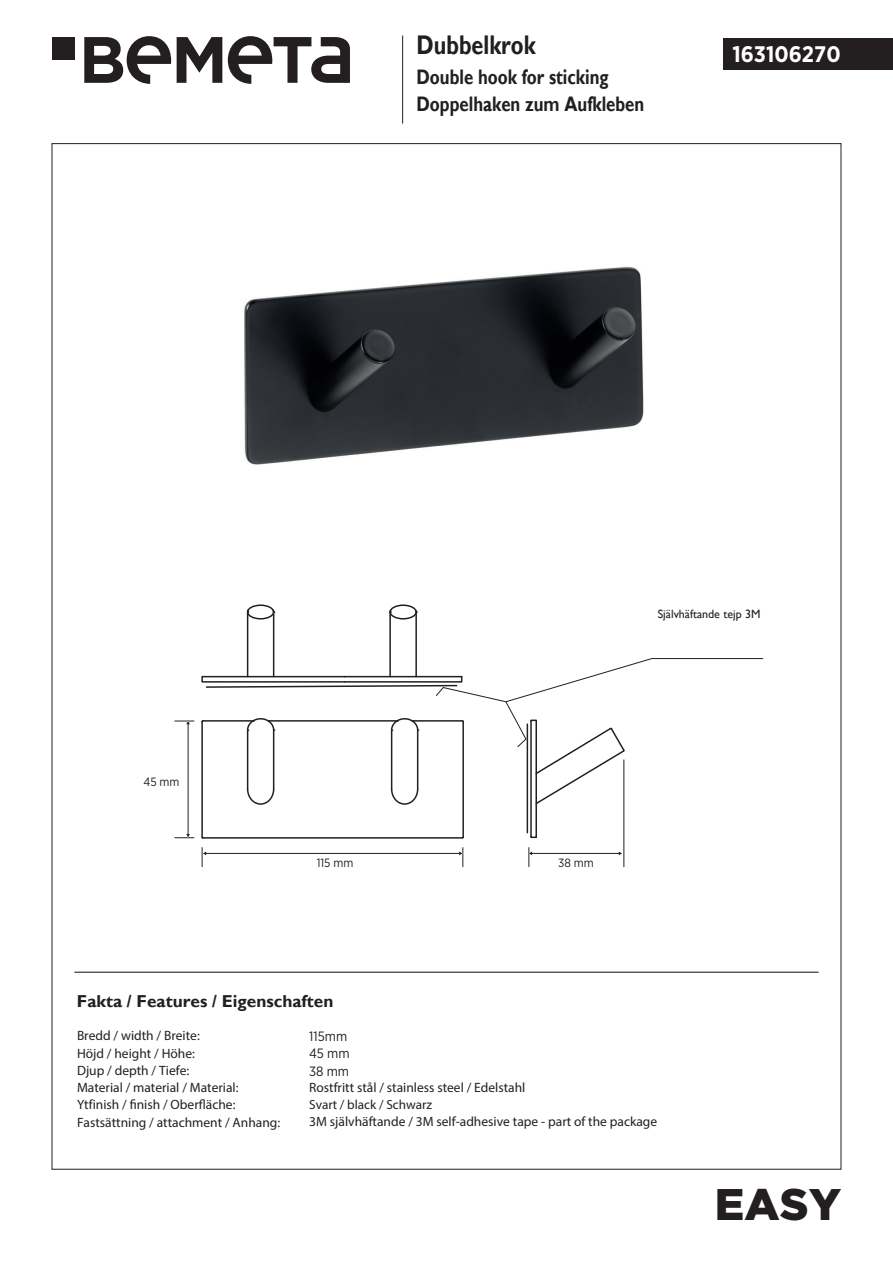
<style>
.page{position:relative;width:893px;height:1263px;background:#fff}
.page>*{position:absolute;margin:0;border:0;box-sizing:border-box;transform-origin:0 0}
.t1{font:900 44.25px "Gotham";color:#231f20}
.t2{font:700 27px "Gill Sans";color:#231f20;scale:.8 1}
.t3{font:700 22.5px "Gotham Narrow";color:#fff}
.t4{font:700 21px/26.8px "Gill Sans";color:#231f20;scale:.8 1}
.t5{font:700 17.25px "Gill Sans";color:#231f20}
.t6{font:13.5px/17.2px "Myriad Pro";color:#231f20}
.t7{font:13.5px/17.2px "Gotham Narrow";color:#231f20}
.t8{font:13.2px "Myriad Pro";color:#231f20}
.t9{font:12px "Gill Sans";color:#231f20}
.t10{font:12px "Gotham Narrow";color:#231f20}
.s1{font-family:"Gill Sans"}
</style>
<div class="page">
<img style="left:244px;top:266px;width:400px;height:199px">
<div style="left:724px;top:38px;width:169px;height:32px;background:#231f20"></div>
<hr style="left:402px;top:36px;width:1px;height:88px;background:#231f20">
<hr style="left:74px;top:972px;width:745px;height:1px;background:#231f20">
<svg style="left:84px;top:36px;width:87px;height:48px"></svg>
<svg style="left:177px;top:37px;width:45px;height:46px"></svg>
<svg style="left:228px;top:36px;width:122px;height:48px"></svg>
<div style="left:52px;top:37px;width:23px;height:23px;background:#231f20"></div>
<hr style="left:206px;top:853px;width:254px;height:1px;background:#231f20">
<svg style="left:202px;top:847px;width:4px;height:20px"></svg>
<svg style="left:459px;top:847px;width:5px;height:20px"></svg>
<hr style="left:624px;top:760px;width:1px;height:107px;background:#231f20">
<hr style="left:532px;top:853px;width:87px;height:1px;background:#231f20">
<svg style="left:529px;top:847px;width:3px;height:20px"></svg>
<hr style="left:188px;top:724px;width:1px;height:111px;background:#231f20">
<svg style="left:174px;top:721px;width:20px;height:3px"></svg>
<svg style="left:174px;top:834px;width:20px;height:4px"></svg>
<svg style="left:201px;top:608px;width:562px;height:231px"></svg>
<div style="left:247px;top:604px;width:27px;height:15px;border:2px solid #231f20;border-radius:50%"></div>
<div style="left:389px;top:604px;width:28px;height:15px;border:2px solid #231f20;border-radius:50%"></div>
<h2 class="t2" style="left:416px;top:29px;width:151px">Dubbelkrok</h2>
<h3 class="t4" style="left:416px;top:64px;width:286px">Double hook for sticking<br>Doppelhaken zum Aufkleben</h3>
<h3 class="t3" style="left:732px;top:40px;width:110px">163106270</h3>
<p class="t10" style="left:144px;top:774px;width:37px">45 mm</p>
<p class="t9" style="left:658px;top:607px;width:104px">Självhäftande tejp 3M</p>
<p class="t10" style="left:317px;top:855px;width:38px">115 mm</p>
<p class="t10" style="left:558px;top:855px;width:37px">38 mm</p>
<p class="t5" style="left:77px;top:991px;width:258px">Fakta / Features / Eigenschaften</p>
<p class="t7" style="left:309px;top:1027px;width:42px">115mm<br>45 mm<br>38 mm</p>
<p class="t6" style="left:77px;top:1027px;width:205px">Bredd / width / Breite:<br>Höjd / height / Höhe:<br>Djup / depth / Tiefe:<br>Material / material / Material:<br>Ytfinish / finish / Oberfläche:<br>Fastsättning / attachment / Anhang<span class="s1">:</span></p>
<p class="t6" style="left:309px;top:1079px;width:218px">Rostfritt stål / stainless steel / Edelstahl</p>
<p class="t8" style="left:309px;top:1097px;width:125px">Svart / black / Schwarz</p>
<p class="t6" style="left:309px;top:1112px;width:350px">3M självhäftande / 3M self-adhesive tape - part of the package</p>
<h1 class="t1" style="left:715px;top:1173px;width:128px">EASY</h1>
</div>
